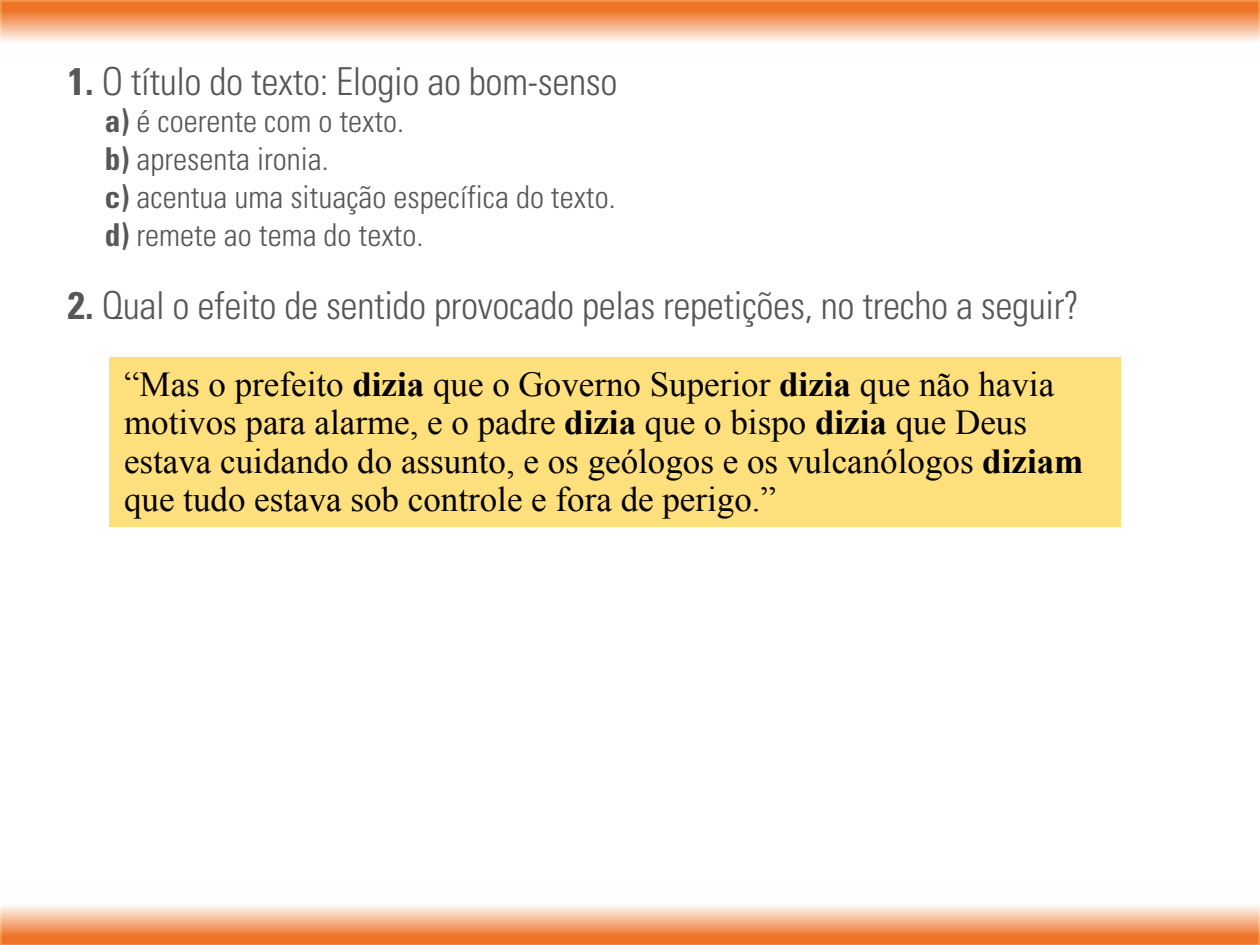
<style>
.page{position:relative;width:1260px;height:945px;background:#fff}
.page>*{position:absolute;margin:0;border:0;box-sizing:border-box;transform-origin:0 0}
.t1{font:300 condensed 38.5px "Univers LT Std";letter-spacing:-.01em;color:#575756}
.t2{font:35px/38.5px "Times New Roman";color:#000}
.t3{font:300 condensed 31.5px/37.8px "Univers LT Std";color:#575756}
.s1{font-weight:700}
</style>
<div class="page">
<svg style="left:0;top:0;width:1260px;height:42px;background:#f4a675"></svg>
<svg style="left:0;top:906px;width:1260px;height:39px;background:#f4a676"></svg>
<div style="left:109px;top:357px;width:1012px;height:169px;background:#ffe07d"></div>
<p class="t1" style="left:68px;top:58px;width:551px"><span class="s1">1.</span> O título do texto: Elogio ao bom-senso</p>
<p class="t3" style="left:105px;top:103px;width:512px"><span class="s1">a)</span> é coerente com o texto.<br><span class="s1">b)</span> apresenta ironia.<br><span class="s1">c)</span> acentua uma situação específica do texto. <span class="s1">d)</span> remete ao tema do texto.</p>
<p class="t1" style="left:68px;top:282px;width:1013px"><span class="s1">2.</span> Qual o efeito de sentido provocado pelas repetições, no trecho a seguir?</p>
<p class="t2" style="left:124px;top:364px;width:961px">“Mas o prefeito <span class="s1">dizia</span> que o Governo Superior <span class="s1">dizia</span> que não havia motivos para alarme, e o padre <span class="s1">dizia</span> que o bispo <span class="s1">dizia</span> que Deus estava cuidando do assunto, e os geólogos e os vulcanólogos <span class="s1">diziam </span>que tudo estava sob controle e fora de perigo.”</p>
</div>
